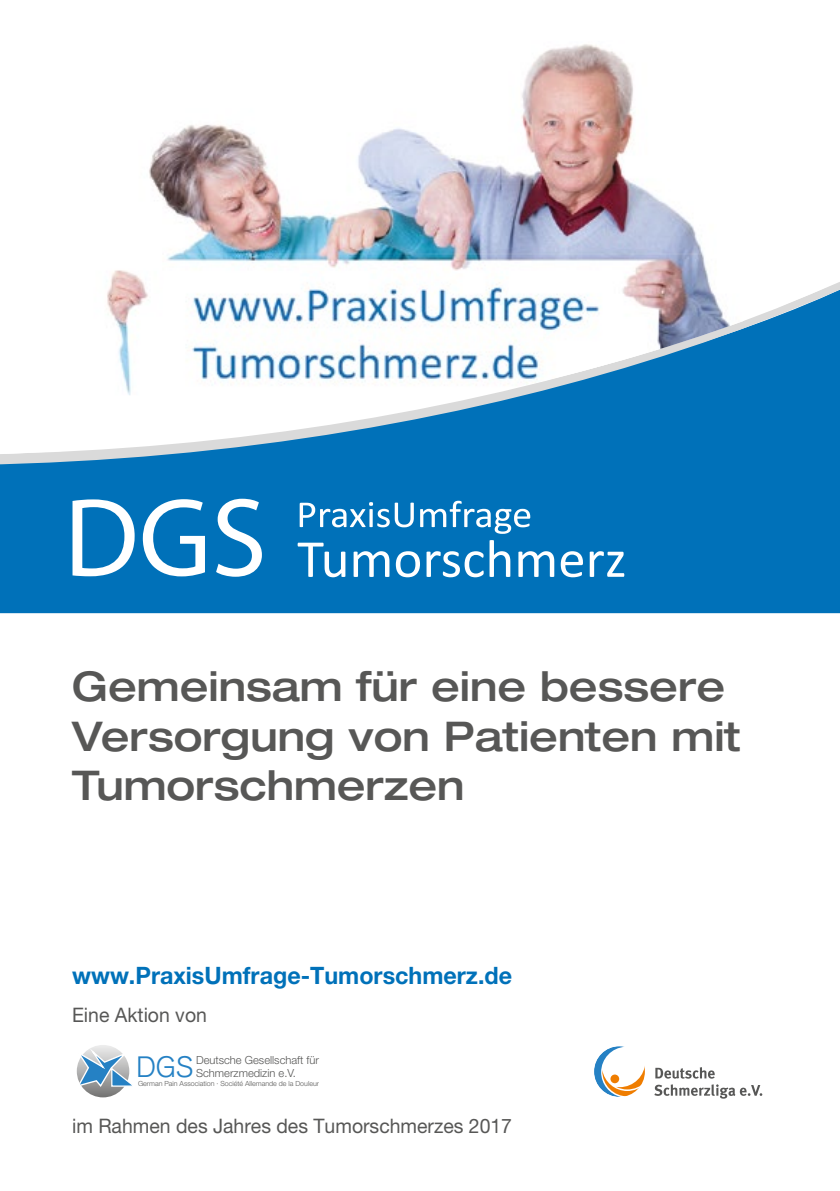
<style>
.page{position:relative;width:840px;height:1191px;background:#fff}
.page>*{position:absolute;margin:0;border:0;box-sizing:border-box;transform-origin:0 0}
.t1{font:112.2px "Myriad Pro";color:#fff}
.t2{font:500 expanded 41px/49.2px "Helvetica Neue LT Pro";color:#575756}
.t3{font:300 29px "Akzidenz Grotesk";color:#2581c4}
.t4{font:700 24px "Helvetica Neue LT Pro";color:#0071b9}
.t5{font:20px "Helvetica Neue LT Pro";color:#575756}
.t6{font:300 11.2px/12.6px "Helvetica Neue LT Pro";color:#575756}
.t7{font:300 7px "Helvetica Neue LT Pro";color:#575756}
</style>
<div class="page">
<div style="left:0;top:490px;width:839px;height:123px;background:#0071b9"></div>
<div style="left:77px;top:1045px;width:52px;height:52px;background:#818180;border-radius:26px"></div>
<svg style="left:77px;top:1045px;width:55px;height:43px"></svg>
<svg style="left:594px;top:1046px;width:50px;height:51px"></svg>
<div style="left:610px;top:1074px;width:8px;height:9px;background:#ef7d00;border-radius:50%"></div>
<svg style="left:654px;top:1084px;width:107px;height:14px"></svg>
<svg style="left:655px;top:1067px;width:59px;height:11px"></svg>
<svg style="left:0;top:282px;width:839px;height:208px;fill:#0071b9"></svg>
<img style="left:94px;top:44px;width:649px;height:351px">
<svg style="left:297px;top:542px;width:48px;height:35px"></svg>
<svg style="left:353px;top:551px;width:36px;height:26px"></svg>
<svg style="left:395px;top:551px;width:25px;height:26px"></svg>
<svg style="left:426px;top:551px;width:57px;height:26px"></svg>
<svg style="left:489px;top:540px;width:21px;height:37px"></svg>
<svg style="left:518px;top:551px;width:36px;height:26px"></svg>
<svg style="left:560px;top:551px;width:22px;height:26px"></svg>
<svg style="left:589px;top:551px;width:35px;height:26px"></svg>
<svg style="left:299px;top:502px;width:114px;height:25px"></svg>
<svg style="left:420px;top:501px;width:110px;height:33px"></svg>
<h1 class="t1" style="left:64px;top:469px;width:204px">DGS</h1>
<p class="t2" style="left:72px;top:661px;width:670px">Gemeinsam für eine bessere<br>Versorgung von Patienten mit<br>Tumorschmerzen</p>
<p class="t4" style="left:72px;top:960px;width:441px">www.PraxisUmfrage-Tumorschmerz.de</p>
<p class="t5" style="left:72px;top:1003px;width:136px">Eine Aktion von</p>
<p class="t3" style="left:136px;top:1049px;width:59px">DGS</p>
<p class="t7" style="left:138px;top:1079px;width:182px">German Pain Association · Société Allemande de la Douleur</p>
<p class="t6" style="left:196px;top:1053px;width:124px">Deutsche Gesellschaft für<br>Schmerzmedizin e.V.</p>
<p class="t5" style="left:72px;top:1114px;width:441px">im Rahmen des Jahres des Tumorschmerzes 2017</p>
</div>
